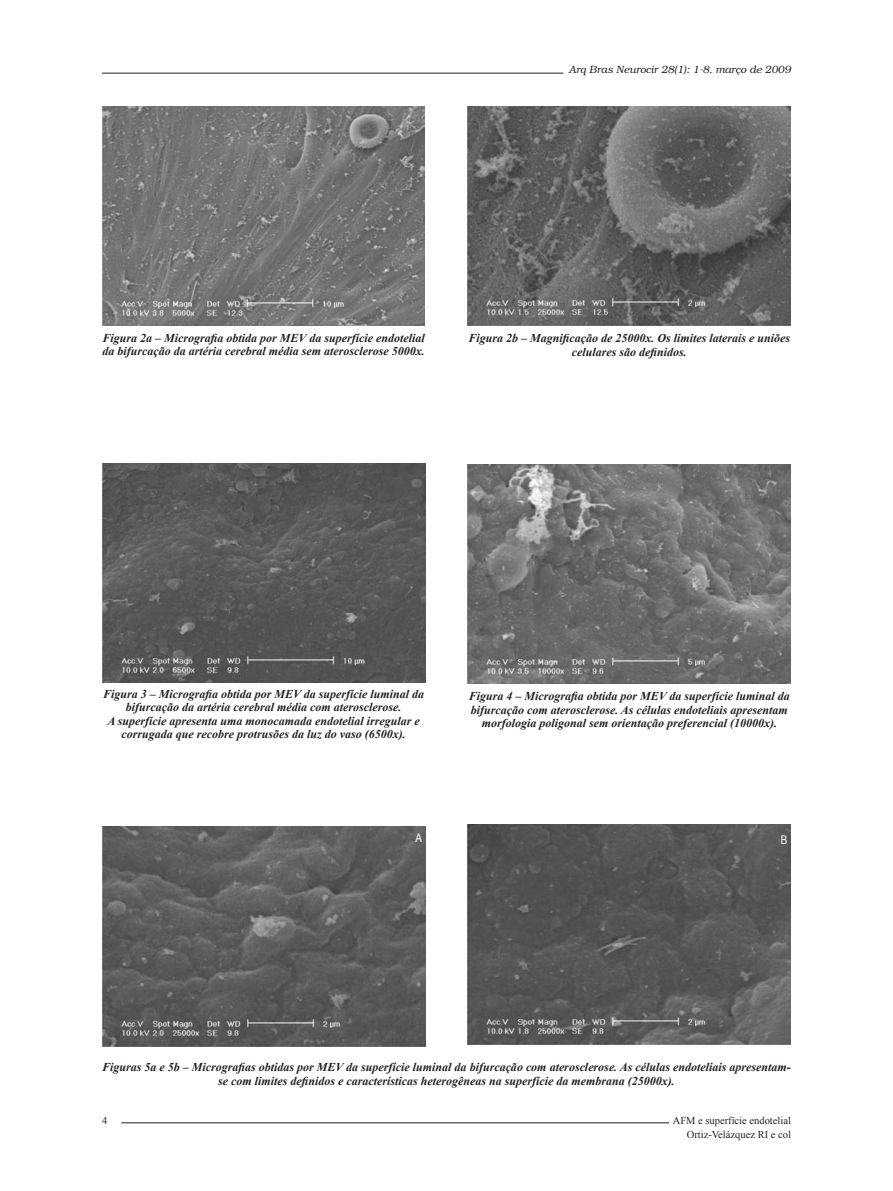
<style>
.page{position:relative;width:893px;height:1191px;background:#fff}
.page>*{position:absolute;margin:0;border:0;box-sizing:border-box;transform-origin:0 0}
.t1{font:italic 700 12px/13.5px "Times New Roman";color:#231f20;text-align:center}
.t2{font:12px "Arial Narrow";color:#fff}
.t3{font:10.5px/13.5px "Times New Roman";color:#231f20;text-align:right}
.t4{font:italic 300 10.5px "Bookman";color:#231f20}
</style>
<div class="page">
<hr style="left:121px;top:1122px;width:670px;height:1px;background:#231f20">
<hr style="left:102px;top:73px;width:461px;height:1px;background:#231f20">
<div style="left:670px;top:1117px;width:121px;height:74px;background:#fff"></div>
<img style="left:102px;top:107px;width:323px;height:218px">
<img style="left:468px;top:106px;width:323px;height:220px">
<img style="left:468px;top:825px;width:323px;height:219px">
<img style="left:468px;top:464px;width:323px;height:219px">
<img style="left:102px;top:463px;width:323px;height:219px">
<img style="left:102px;top:826px;width:323px;height:220px">
<p class="t4" style="left:569px;top:64px;width:224px">Arq Bras Neurocir 28(1): 1-8, março de 2009</p>
<p class="t1" style="left:102px;top:330px;width:324px;text-align:left">Figura 2a – Micrografia obtida por MEV da superfície endotelial da bifurcação da artéria cerebral média sem aterosclerose 5000x.</p>
<p class="t1" style="left:468px;top:331px;width:323px">Figura 2b – Magnificação de 25000x. Os limites laterais e uniões celulares são definidos.</p>
<p class="t1" style="left:103px;top:686px;width:323px">Figura 3 – Micrografia obtida por MEV da superfície luminal da bifurcação da artéria cerebral média com aterosclerose.<br>A superfície apresenta uma monocamada endotelial irregular e corrugada que recobre protrusões da luz do vaso (6500x).</p>
<p class="t1" style="left:469px;top:689px;width:323px">Figura 4 – Micrografia obtida por MEV da superfície luminal da bifurcação com aterosclerose. As células endoteliais apresentam morfologia poligonal sem orientação preferencial (10000x).</p>
<p class="t2" style="left:415px;top:829px;width:8px">A</p>
<p class="t2" style="left:781px;top:831px;width:8px">B</p>
<p class="t1" style="left:102px;top:1060px;width:690px">Figuras 5a e 5b – Micrografias obtidas por MEV da superfície luminal da bifurcação com aterosclerose. As células endoteliais apresentam&shy;se com limites definidos e características heterogêneas na superfície da membrana (25000x).</p>
<p class="t3" style="left:102px;top:1113px;width:7px">4</p>
<p class="t3" style="left:673px;top:1114px;width:120px">AFM e superfície endotelial<br>Ortiz-Velázquez RI e col</p>
</div>
